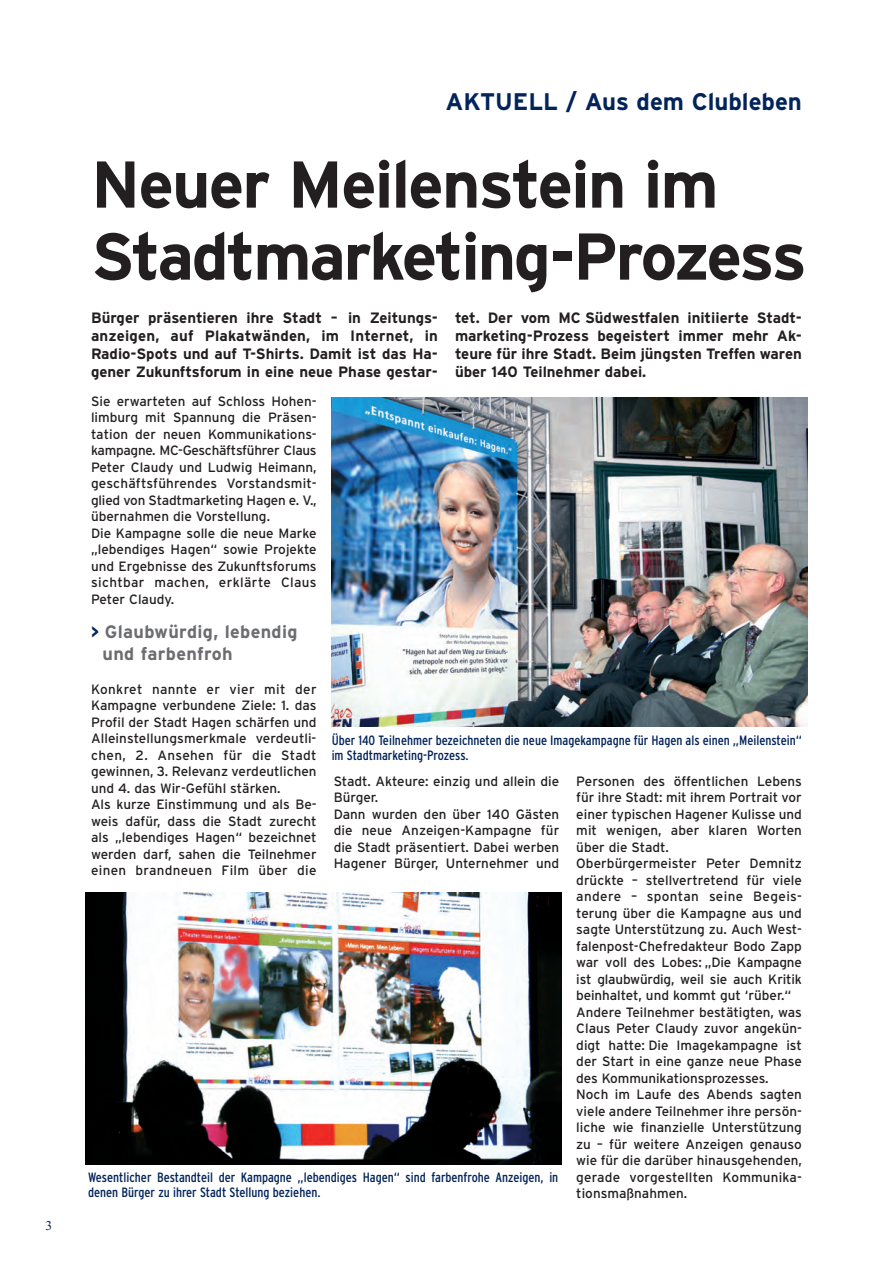
<style>
.page{position:relative;width:893px;height:1263px;background:#fff}
.page>*{position:absolute;margin:0;border:0;box-sizing:border-box;transform-origin:0 0}
.t1{font:700 66px/72px "Interstate";letter-spacing:-.035em;color:#231f20}
.t2{font:700 24px "Interstate";color:#03245a}
.t3{font:700 18px/22.5px "Interstate";letter-spacing:.02em;color:#6c6d70}
.t4{font:700 15px/18px "Interstate";color:#231f20;text-align:justify}
.t5{font:13.5px/16.5px "Interstate";color:#231f20}
.t6{font:condensed 13.5px/15px "Interstate";color:#03245a}
.t7{font:13.5px "Times New Roman";color:#03245a}
.s1{color:#03245a}
</style>
<div class="page">
<img style="left:332px;top:397px;width:476px;height:329px">
<img style="left:85px;top:892px;width:476px;height:272px">
<p class="t7" style="left:46px;top:1220px;width:8px">3</p>
<h2 class="t2" style="left:446px;top:88px;width:358px">AKTUELL / Aus dem Clubleben</h2>
<h1 class="t1" style="left:91px;top:149px;width:717px">Neuer Meilenstein im<br>Stadtmarketing-Prozess</h1>
<p class="t4" style="left:91px;top:309px;width:349px">Bürger präsentieren ihre Stadt – in Zeitungs&shy;anzeigen, auf Plakatwänden, im Internet, in Radio-Spots und auf T-Shirts. Damit ist das Ha&shy;gener Zukunftsforum in eine neue Phase gestar-</p>
<p class="t4" style="left:455px;top:309px;width:348px">tet. Der vom MC Südwestfalen initiierte Stadt&shy;marketing-Prozess begeistert immer mehr Ak&shy;teure für ihre Stadt. Beim jüngsten Treffen waren über 140 Teilnehmer dabei.</p>
<p class="t5" style="left:91px;top:393px;width:227px">Sie erwarteten auf Schloss Hohen&shy;limburg mit Spannung die Präsen&shy;tation der neuen Kommunikations&shy;kampagne. MC-Geschäftsführer Claus<br>Peter Claudy und Ludwig Heimann, geschäftsführendes Vorstandsmit&shy;glied von Stadtmarketing Hagen e. V., übernahmen die Vorstellung.<br>Die Kampagne solle die neue Marke „lebendiges Hagen“ sowie Projekte und Ergebnisse des Zukunftsforums sichtbar machen, erklärte Claus<br>Peter Claudy.</p>
<h3 class="t3" style="left:102px;top:620px;width:197px;text-indent:-11px"><span class="s1">&gt;</span> Glaubwürdig, lebendig und farbenfroh</h3>
<p class="t5" style="left:91px;top:681px;width:227px">Konkret nannte er vier mit der Kampagne verbundene Ziele: 1. das Profil der Stadt Hagen schärfen und Alleinstellungsmerkmale verdeutli&shy;chen, 2. Ansehen für die Stadt gewinnen, 3. Relevanz verdeutlichen und 4. das Wir-Gefühl stärken.<br>Als kurze Einstimmung und als Be&shy;weis dafür, dass die Stadt zurecht als „lebendiges Hagen“ bezeichnet werden darf, sahen die Teilnehmer einen brandneuen Film über die</p>
<p class="t6" style="left:332px;top:733px;width:472px">Über 140 Teilnehmer bezeichneten die neue Imagekampagne für Hagen als einen „Meilenstein“ im Stadtmarketing-Prozess.</p>
<p class="t5" style="left:334px;top:772px;width:227px">Stadt. Akteure: einzig und allein die<br>Bürger.<br>Dann wurden den über 140 Gästen die neue Anzeigen-Kampagne für die Stadt präsentiert. Dabei werben<br>Hagener Bürger, Unternehmer und</p>
<p class="t5" style="left:576px;top:772px;width:227px">Personen des öffentlichen Lebens für ihre Stadt: mit ihrem Portrait vor einer typischen Hagener Kulisse und mit wenigen, aber klaren Worten über die Stadt.<br>Oberbürgermeister Peter Demnitz drückte – stellvertretend für viele andere – spontan seine Begeis&shy;terung über die Kampagne aus und sagte Unterstützung zu. Auch West&shy;falenpost-Chefredakteur Bodo Zapp war voll des Lobes: „Die Kampagne ist glaubwürdig, weil sie auch Kritik beinhaltet, und kommt gut ‘rüber.“ Andere Teilnehmer bestätigten, was Claus Peter Claudy zuvor angekün&shy;digt hatte: Die Imagekampagne ist der Start in eine ganze neue Phase des Kommunikationsprozesses.<br>Noch im Laufe des Abends sagten viele andere Teilnehmer ihre persön&shy;liche wie finanzielle Unterstützung zu – für weitere Anzeigen genauso wie für die darüber hinausgehenden, gerade vorgestellten Kommunika&shy;tionsmaßnahmen.</p>
<p class="t6" style="left:88px;top:1170px;width:472px">Wesentlicher Bestandteil der Kampagne „lebendiges Hagen“ sind farbenfrohe Anzeigen, in denen Bürger zu ihrer Stadt Stellung beziehen.</p>
</div>
